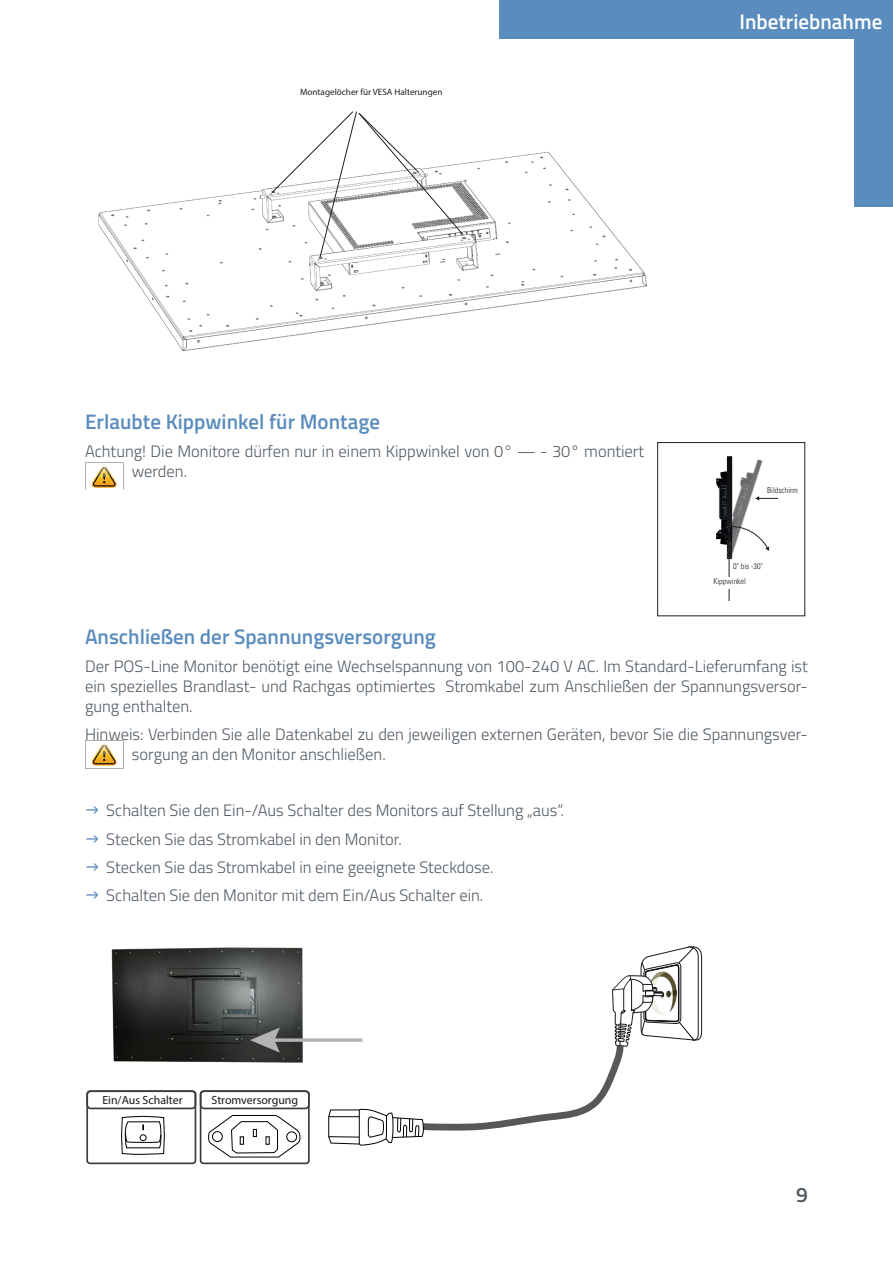
<style>
.page{position:relative;width:893px;height:1263px;background:#fff}
.page>*{position:absolute;margin:0;border:0;box-sizing:border-box;transform-origin:0 0}
.Überschrift_2_FORTEC_Integrated{font:600 21px "Titillium Web";color:#5a8cbe}
.t1{font:600 21px "Titillium Web";color:#fff}
.t2{font:600 21px "Titillium Web";color:#505a64}
.Text_FORTEC{font:300 16.5px/19.8px "Titillium Web";color:#505a64}
.t3{font:11.85px "Myriad Pro";color:#1a171b}
.t4{font:9.15px "Myriad Pro";color:#231f20}
.t5{font:8.1px/15.3px "Univers Com 47 Light Cond";color:#231f20}
</style>
<div class="page">
<div style="left:500px;top:0;width:393px;height:38px;background:#5a8cbe"></div>
<div style="left:855px;top:32px;width:38px;height:175px;background:#5a8cbe"></div>
<img style="left:98px;top:152px;width:549px;height:199px">
<svg style="left:271px;top:111px;width:193px;height:148px"></svg>
<svg style="left:85px;top:740px;width:38px;height:29px"></svg>
<img style="left:111px;top:947px;width:192px;height:116px">
<svg style="left:280px;top:1038px;width:48px;height:4px"></svg>
<svg style="left:250px;top:1027px;width:30px;height:26px"></svg>
<div style="left:200px;top:1090px;width:110px;height:74px;border:2px solid #3d3d3f;border-radius:3px"></div>
<div style="left:200px;top:1090px;width:110px;height:19px;border:2px solid #3d3d3f;border-radius:4px"></div>
<svg style="left:208px;top:1115px;width:93px;height:43px"></svg>
<div style="left:286px;top:1131px;width:11px;height:11px;border:1px solid #000;border-radius:50%"></div>
<div style="left:212px;top:1131px;width:11px;height:11px;border:1px solid #000;border-radius:50%"></div>
<svg style="left:121px;top:1115px;width:44px;height:50px"></svg>
<div style="left:86px;top:1090px;width:110px;height:74px;border:2px solid #3d3d3f;border-radius:3px"></div>
<div style="left:86px;top:1090px;width:110px;height:19px;border:2px solid #3d3d3f;border-radius:4px"></div>
<svg style="left:328px;top:946px;width:374px;height:200px"></svg>
<img style="left:716px;top:456px;width:47px;height:105px">
<hr style="left:729px;top:518px;width:1px;height:83px;background:#231f20">
<div style="left:708px;top:577px;width:42px;height:11px;background:#fff"></div>
<svg style="left:755px;top:496px;width:23px;height:5px"></svg>
<div style="left:657px;top:442px;width:148px;height:174px;border:1px solid #231f20"></div>
<svg style="left:730px;top:526px;width:39px;height:25px"></svg>
<svg style="left:85px;top:463px;width:32px;height:26px"></svg>
<p class="t4" style="left:300px;top:87px;width:144px">Montagelöcher für VESA Halterungen</p>
<p class="t1" style="left:739px;top:6px;width:144px">Inbetriebnahme</p>
<p class="Überschrift_2_FORTEC_Integrated" style="left:85px;top:406px;width:297px">Erlaubte Kippwinkel für Montage</p>
<p class="Text_FORTEC" style="left:132px;top:441px;width:514px;text-indent:-47px">Achtung! Die Monitore dürfen nur in einem Kippwinkel von 0° — - 30° montiert werden.</p>
<p class="t5" style="left:767px;top:483px;width:32px">Bildschirm</p>
<p class="t5" style="left:713px;top:558px;width:51px;text-indent:20px">0˚ bis -30˚<br>Kippwinkel</p>
<p class="Überschrift_2_FORTEC_Integrated" style="left:85px;top:621px;width:352px">Anschließen der Spannungsversorgung</p>
<p class="Text_FORTEC" style="left:85px;top:656px;width:724px;text-align:justify">Der POS-Line Monitor benötigt eine Wechselspannung von 100-240 V AC. Im Standard-Lieferumfang ist ein spezielles Brandlast- und Rachgas optimiertes Stromkabel zum Anschließen der Spannungsversor&shy;gung enthalten.</p>
<p class="Text_FORTEC" style="left:132px;top:723px;width:677px;text-indent:-47px">Hinweis: Verbinden Sie alle Datenkabel zu den jeweiligen externen Geräten, bevor Sie die Spannungsver&shy;sorgung an den Monitor anschließen.</p>
<p class="Text_FORTEC" style="left:106px;top:800px;width:459px">Schalten Sie den Ein-/Aus Schalter des Monitors auf Stellung „aus“.</p>
<p class="Text_FORTEC" style="left:106px;top:828px;width:297px">Stecken Sie das Stromkabel in den Monitor.</p>
<p class="Text_FORTEC" style="left:106px;top:856px;width:389px">Stecken Sie das Stromkabel in eine geeignete Steckdose.</p>
<p class="Text_FORTEC" style="left:106px;top:885px;width:379px">Schalten Sie den Monitor mit dem Ein/Aus Schalter ein.</p>
<p class="t3" style="left:102px;top:1093px;width:82px">Ein/Aus Schalter</p>
<p class="t3" style="left:212px;top:1093px;width:88px">Stromversorgung</p>
<p class="t2" style="left:796px;top:1178px;width:13px">9</p>
</div>
